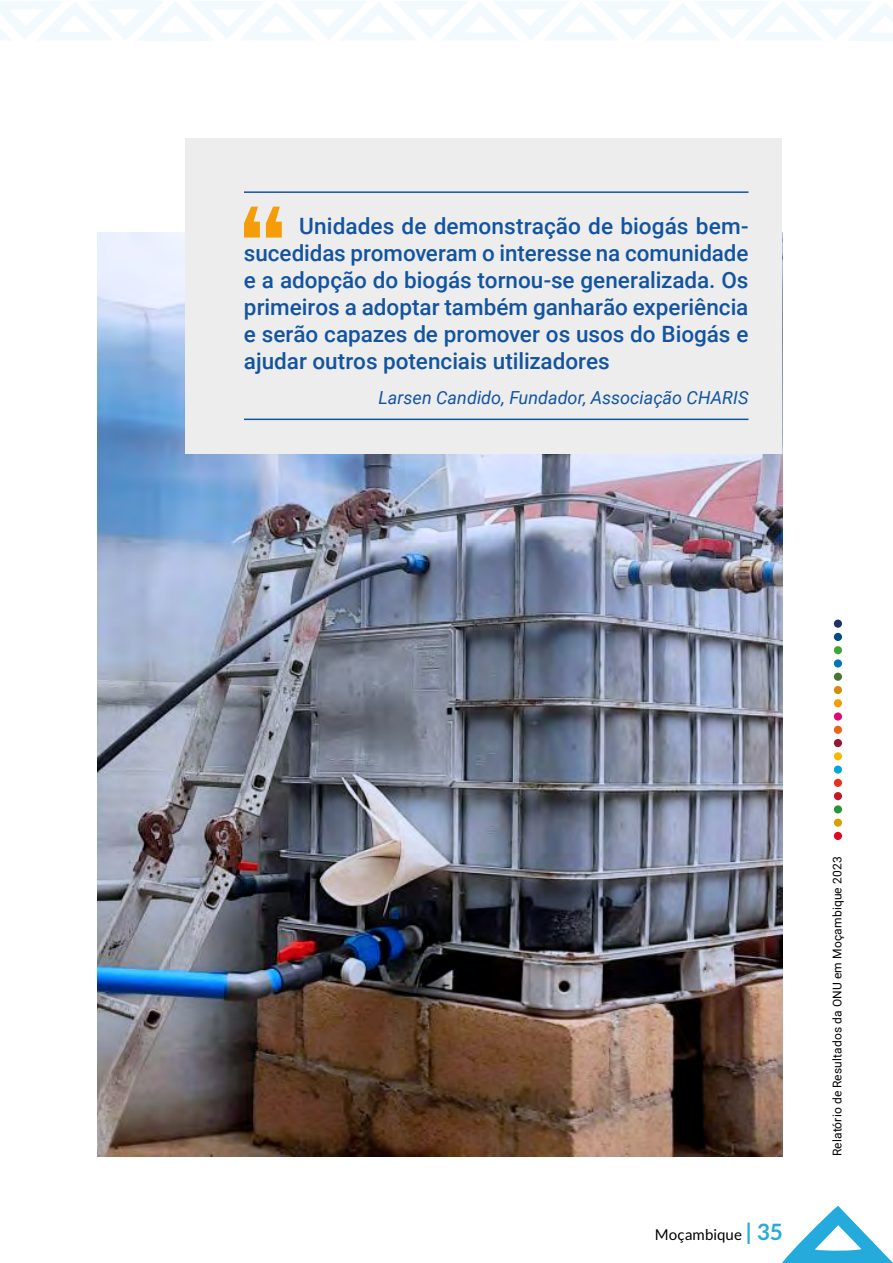
<style>
.page{position:relative;width:893px;height:1263px;background:#fff}
.page>*{position:absolute;margin:0;border:0;box-sizing:border-box;transform-origin:0 0}
.t1{font:500 22.5px/27px "Roboto";letter-spacing:-.005em;color:#1354a0;text-align:justify}
.t2{font:italic 18px "Roboto";color:#1354a0}
.t3{font:15px "Lato";letter-spacing:.005em;color:#000}
.t4{font:12px "Roboto";letter-spacing:.015em;color:#000}
.s1{font-weight:700;font-size:22.5px;color:#24abdb}
</style>
<div class="page">
<svg style="left:782px;top:1206px;width:111px;height:57px"></svg>
<svg style="left:0;top:0;width:893px;height:41px"></svg>
<div style="left:834px;top:620px;width:8px;height:8px;background:#1f3262;border-radius:50%"></div>
<div style="left:834px;top:646px;width:8px;height:8px;background:#3ea635;border-radius:50%"></div>
<div style="left:834px;top:673px;width:8px;height:8px;background:#4a7635;border-radius:50%"></div>
<div style="left:834px;top:699px;width:8px;height:8px;background:#f59d08;border-radius:50%"></div>
<div style="left:834px;top:726px;width:8px;height:8px;background:#ec6411;border-radius:50%"></div>
<div style="left:834px;top:752px;width:8px;height:8px;background:#fbb800;border-radius:50%"></div>
<div style="left:834px;top:779px;width:8px;height:8px;background:#e6331d;border-radius:50%"></div>
<div style="left:834px;top:633px;width:8px;height:8px;background:#004c84;border-radius:50%"></div>
<div style="left:834px;top:659px;width:8px;height:8px;background:#0076b8;border-radius:50%"></div>
<div style="left:834px;top:686px;width:8px;height:8px;background:#d28d0e;border-radius:50%"></div>
<div style="left:834px;top:712px;width:8px;height:9px;background:#dd0979;border-radius:50%"></div>
<div style="left:834px;top:739px;width:8px;height:8px;background:#931831;border-radius:50%"></div>
<div style="left:834px;top:765px;width:8px;height:9px;background:#00a7d7;border-radius:50%"></div>
<div style="left:834px;top:792px;width:8px;height:8px;background:#c11728;border-radius:50%"></div>
<div style="left:834px;top:818px;width:8px;height:9px;background:#d6a102;border-radius:50%"></div>
<div style="left:834px;top:805px;width:8px;height:8px;background:#289438;border-radius:50%"></div>
<div style="left:834px;top:832px;width:8px;height:8px;background:#e2071f;border-radius:50%"></div>
<img style="left:97px;top:233px;width:686px;height:924px">
<div style="left:185px;top:138px;width:597px;height:315px;background:#ededed"></div>
<hr style="left:244px;top:419px;width:504px;height:1px;background:#1354a0">
<hr style="left:244px;top:191px;width:504px;height:2px;background:#1354a0">
<svg style="left:244px;top:207px;width:38px;height:31px"></svg>
<p class="t1" style="left:244px;top:212px;width:506px;text-indent:55px">Unidades de demonstração de biogás bem&shy;sucedidas promoveram o interesse na comunidade e a adopção do biogás tornou-se generalizada. Os primeiros a adoptar também ganharão experiência e serão capazes de promover os usos do Biogás e ajudar outros potenciais utilizadores</p>
<p class="t2" style="left:378px;top:385px;width:372px">Larsen Candido, Fundador, Associação CHARIS</p>
<p class="t3" style="left:655px;top:1224px;width:130px">Moçambique <span class="s1">| 35</span></p>
<p class="t4" style="left:829px;top:1156px;width:301px;rotate:-90deg">Relatório de Resultados da ONU em Moçambique 2023</p>
</div>
